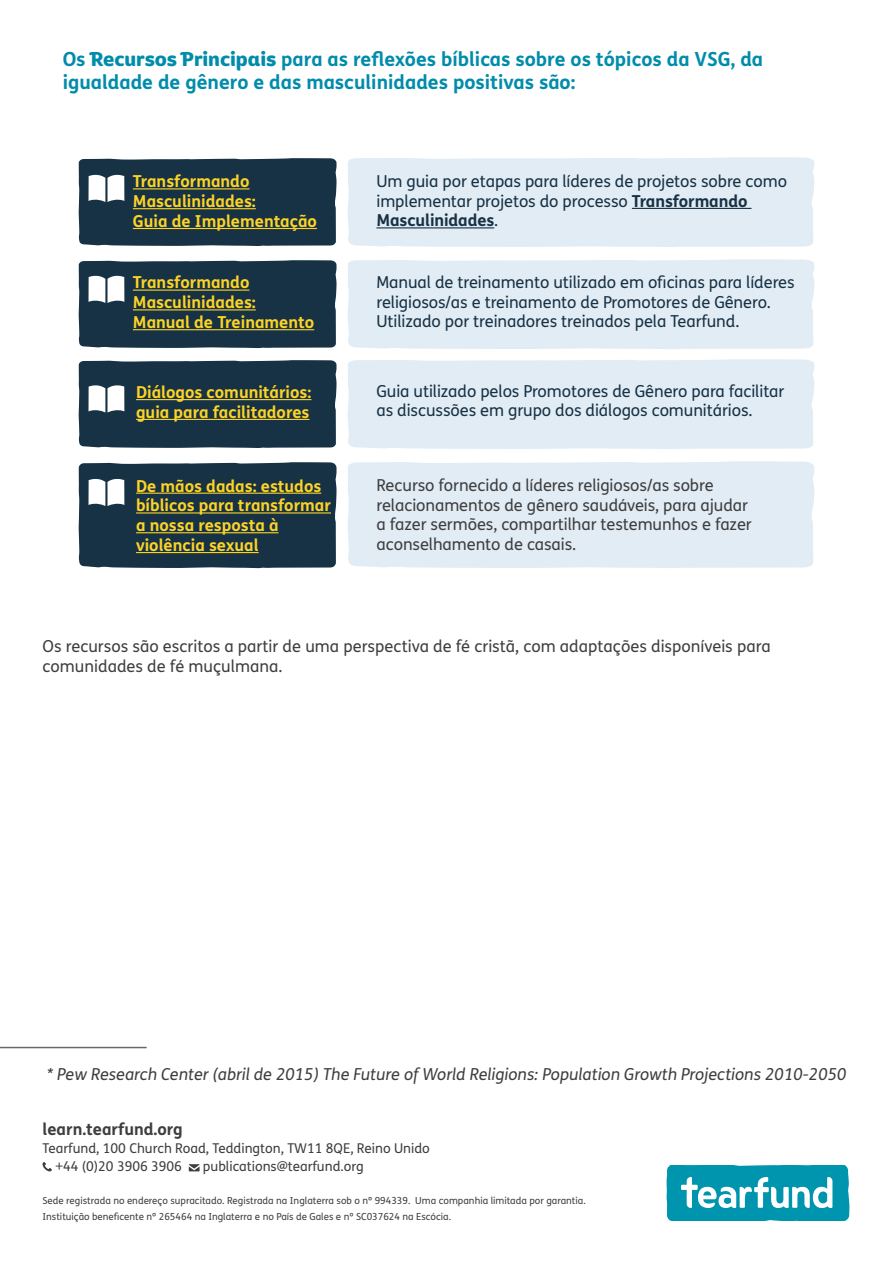
<style>
.page{position:relative;width:893px;height:1263px;background:#fff}
.page>*{position:absolute;margin:0;border:0;box-sizing:border-box;transform-origin:0 0}
.t1{font:700 19.5px/23.4px "FS Me";color:#008caa}
.t2{font:16.5px/19.5px "FS Me";letter-spacing:-.005em;color:#173145}
.t3{font:16.5px/19.5px "FS Me";letter-spacing:-.005em;color:#3e3e3f}
.t4{font:700 16.5px/19.8px "FS Me";color:#fcd325}
.t5{font:italic 16.5px "FS Me";color:#3e3e3f}
.t6{font:700 16.5px "FS Me";color:#3e3e3f}
.t7{font:13.5px/18px "FS Me";color:#3e3e3f}
.t8{font:9.75px/16.2px "FS Me";color:#3e3e3f}
.s1{font-family:"Tearfund Sans";font-weight:400}
.s2{font-weight:700}
</style>
<div class="page">
<svg style="left:666px;top:1165px;width:183px;height:55px"></svg>
<hr style="left:0;top:1047px;width:147px;height:1px;background:#69696c">
<div style="left:348px;top:461px;width:466px;height:107px;background:#e1ecf4"></div>
<div style="left:348px;top:359px;width:466px;height:90px;background:#e1ecf4"></div>
<div style="left:348px;top:259px;width:466px;height:90px;background:#e1ecf4"></div>
<div style="left:348px;top:157px;width:466px;height:90px;background:#e1ecf4"></div>
<hr style="left:632px;top:208px;width:119px;height:1px;background:#173145">
<hr style="left:376px;top:227px;width:118px;height:1px;background:#173145">
<svg style="left:79px;top:158px;width:257px;height:88px;background:#283f4e"></svg>
<svg style="left:79px;top:260px;width:257px;height:88px;background:#283f4e"></svg>
<svg style="left:79px;top:360px;width:257px;height:88px;background:#273e4e"></svg>
<svg style="left:79px;top:462px;width:257px;height:106px;background:#273e4c"></svg>
<svg style="left:189px;top:1164px;width:11px;height:7px"></svg>
<svg style="left:43px;top:1162px;width:9px;height:9px"></svg>
<h3 class="t1" style="left:63px;top:46px;width:702px">Os <span class="s1">Recursos Principais</span> para as refexões bíblicas sobre os tópicos da VSG, da igualdade de gênero e das masculinidades positivas são:</h3>
<p class="t4" style="left:133px;top:171px;width:186px">Transformando<br>Masculinidades:<br>Guia de Implementação</p>
<p class="t4" style="left:133px;top:272px;width:183px">Transformando<br>Masculinidades:<br>Manual de Treinamento</p>
<p class="t4" style="left:136px;top:381px;width:177px">Diálogos comunitários: guia para facilitadores</p>
<p class="t4" style="left:136px;top:475px;width:196px">De mãos dadas: estudos bíblicos para transformar a nossa resposta à violência sexual</p>
<p class="t2" style="left:376px;top:171px;width:412px">Um guia por etapas para líderes de projetos sobre como implementar projetos do processo <span class="s2">Transformando<br>Masculinidades</span>.</p>
<p class="t2" style="left:376px;top:273px;width:420px">Manual de treinamento utilizado em ofcinas para líderes religiosos/as e treinamento de Promotores de Gênero.<br>Utilizado por treinadores treinados pela Tearfund.</p>
<p class="t2" style="left:376px;top:381px;width:409px">Guia utilizado pelos Promotores de Gênero para facilitar as discussões em grupo dos diálogos comunitários.</p>
<p class="t3" style="left:376px;top:475px;width:377px">Recurso fornecido a líderes religiosos/as sobre relacionamentos de gênero saudáveis, para ajudar a fazer sermões, compartilhar testemunhos e fazer aconselhamento de casais.</p>
<p class="t3" style="left:43px;top:636px;width:730px">Os recursos são escritos a partir de uma perspectiva de fé cristã, com adaptações disponíveis para comunidades de fé muçulmana.</p>
<p class="t5" style="left:47px;top:1062px;width:801px">* Pew Research Center (abril de 2015) The Future of World Religions: Population Growth Projections 2010-2050</p>
<h4 class="t6" style="left:43px;top:1117px;width:142px">learn.tearfund.org</h4>
<p class="t7" style="left:55px;top:1139px;width:376px;text-indent:-13px">Tearfund, 100 Church Road, Teddington, TW11 8QE, Reino Unido +44 (0)20 3906 3906</p>
<p class="t7" style="left:203px;top:1157px;width:162px">publications@tearfund.org</p>
<p class="t8" style="left:43px;top:1192px;width:545px">Sede registrada no endereço supracitado. Registrada na Inglaterra sob o nº 994339. Uma companhia limitada por garantia.<br>Instituição benefcente nº 265464 na Inglaterra e no País de Gales e nº SC037624 na Escócia.</p>
</div>
